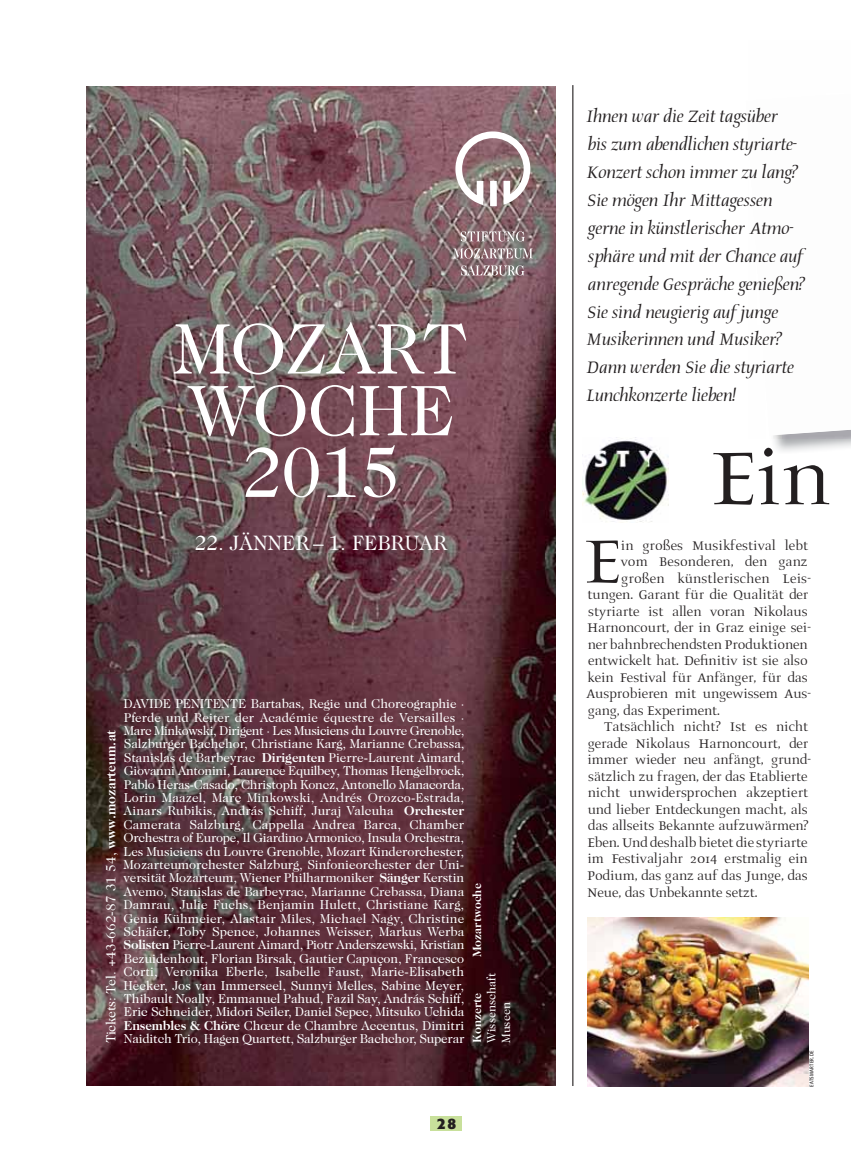
<style>
.page{position:relative;width:851px;height:1149px;background:#fff}
.page>*{position:absolute;margin:0;border:0;box-sizing:border-box;transform-origin:0 0}
.t1{font:94.2px "Styriarte Prospera II";color:#231f20}
.t2{font:76.8px "Styriarte Prospera II";color:#231f20}
.t3{font:72.15px/61.7px "Caslon 224 Std";letter-spacing:-.015em;color:#fff;text-align:center}
.t4{font:italic 21px/27.9px "Styriarte Prospera II";color:#231f20}
.t5{font:21px "Caslon 224 Std";color:#fff}
.t6{font:15.75px "Styriarte Prospera II";color:#231f20}
.t7{font:700 15px "Styriarte Formata";color:#231f20}
.t8{font:13.5px "Caslon 224 Std";color:#fff}
.t9{font:13.05px/13.4px "Caslon 224 Std";letter-spacing:-.015em;color:#fff;text-align:justify}
.t10{font:700 12px "Caslon 224 Std";color:#fff}
.t11{font:12px/14.4px "Caslon 224 Std";color:#fff}
.t12{font:5.25px "Styriarte Formata";letter-spacing:.065em;color:#231f20;scale:.85 1}
.s1{font-weight:700}
</style>
<div class="page">
<div style="left:430px;top:1115px;width:32px;height:15px;background:#c8e09b"></div>
<hr style="left:572px;top:85px;width:1px;height:1000px;background:#231f20">
<img style="left:773px;top:435px;width:77px;height:16px">
<img style="left:748px;top:447px;width:25px;height:7px">
<img style="left:780px;top:430px;width:70px;height:5px">
<img style="left:583px;top:437px;width:85px;height:85px">
<img style="left:587px;top:917px;width:221px;height:168px">
<img style="left:86px;top:87px;width:469px;height:998px">
<svg style="left:455px;top:131px;width:75px;height:75px"></svg>
<svg style="left:453px;top:248px;width:79px;height:10px"></svg>
<svg style="left:460px;top:231px;width:65px;height:10px"></svg>
<svg style="left:461px;top:265px;width:63px;height:10px"></svg>
<h3 class="t3" style="left:174px;top:321px;width:296px">MOZART<br>WOCHE<br>2015</h3>
<h3 class="t5" style="left:195px;top:532px;width:254px">22. JÄNNER – 1. FEBRUAR</h3>
<p class="t9" style="left:123px;top:697px;width:342px">DAVIDE PENITENTE Bartabas, Regie und Choreographie · Pferde und Reiter der Académie équestre de Versailles · Marc Minkowski, Dirigent · Les Musiciens du Louvre Grenoble, Salzburger Bachchor, Christiane Karg, Marianne Crebassa, Stanislas de Barbeyrac <span class="s1">Dirigenten</span> Pierre-Laurent Aimard, Giovanni Antonini, Laurence Equilbey, Thomas Hengelbrock, Pablo Heras-Casado, Christoph Koncz, Antonello Manacorda, Lorin Maazel, Marc Minkowski, Andrés Orozco-Estrada, Ainars Rubikis, András Schiff, Juraj Valcuha <span class="s1">Orchester </span>Camerata Salzburg, Cappella Andrea Barca, Chamber Orchestra of Europe, Il Giardino Armonico, Insula Orchestra, Les Musiciens du Louvre Grenoble, Mozart Kinderorchester, Mozarteumorchester Salzburg, Sinfonieorchester der Uni&shy;versität Mozarteum, Wiener Philharmoniker <span class="s1">Sänger</span> Kerstin Avemo, Stanislas de Barbeyrac, Marianne Crebassa, Diana Damrau, Julie Fuchs, Benjamin Hulett, Christiane Karg, Genia Kühmeier, Alastair Miles, Michael Nagy, Christine Schäfer, Toby Spence, Johannes Weisser, Markus Werba <span class="s1">Solisten</span> Pierre-Laurent Aimard, Piotr Anderszewski, Kristian Bezuidenhout, Florian Birsak, Gautier Capuçon, Francesco Corti, Veronika Eberle, Isabelle Faust, Marie-Elisabeth Hecker, Jos van Immerseel, Sunnyi Melles, Sabine Meyer, Thibault Noally, Emmanuel Pahud, Fazil Say, András Schiff, Eric Schneider, Midori Seiler, Daniel Sepec, Mitsuko Uchida <span class="s1">Ensembles &amp; Chöre</span> Chœur de Chambre Accentus, Dimitri Naiditch Trio, Hagen Quartett, Salzburger Bachchor, Superar</p>
<p class="t8" style="left:104px;top:1042px;width:314px;rotate:-90deg">Tickets: Tel. +43-662-87 31 54, <span class="s1">www.mozarteum.at</span></p>
<p class="t10" style="left:470px;top:956px;width:75px;rotate:-90deg">Mozartwoche</p>
<p class="t11" style="left:484px;top:1042px;width:71px;rotate:-90deg">Wissenschaft<br>Museen</p>
<p class="t10" style="left:470px;top:1042px;width:52px;rotate:-90deg">Konzerte</p>
<p class="t7" style="left:437px;top:1117px;width:20px">28</p>
<p class="t4" style="left:586px;top:104px;width:221px">Ihnen war die Zeit tagsüber<br>bis zum abendlichen styriarte-<br>Konzert schon immer zu lang?<br>Sie mögen Ihr Mittagessen gerne in künstlerischer Atmo&shy;sphäre und mit der Chance auf anregende Gespräche genießen?<br>Sie sind neugierig auf junge<br>Musiker innen und Musiker?<br>Dann werden Sie die styriarte<br>Lunchkonzerte lieben!</p>
<h1 class="t1" style="left:709px;top:435px;width:121px">Ein</h1>
<h2 class="t2" style="left:583px;top:526px;width:39px">E</h2>
<p class="t6" style="left:620px;top:538px;width:189px">in großes Musikfestival lebt</p>
<p class="t6" style="left:620px;top:554px;width:188px">vom Besonderen, den ganz</p>
<p class="t6" style="left:621px;top:571px;width:191px">großen künstlerischen Leis-</p>
<p class="t6" style="left:587px;top:587px;width:222px">tungen. Garant für die Qualität der</p>
<p class="t6" style="left:588px;top:604px;width:221px">styriarte ist allen voran Nikolaus</p>
<p class="t6" style="left:586px;top:620px;width:225px">Harnoncourt, der in Graz einige sei-</p>
<p class="t6" style="left:587px;top:637px;width:221px">ner bahnbrechendsten Produktionen</p>
<p class="t6" style="left:588px;top:653px;width:221px">entwickelt hat. Definitiv ist sie also</p>
<p class="t6" style="left:587px;top:670px;width:221px">kein Festival für Anfänger, für das</p>
<p class="t6" style="left:586px;top:686px;width:226px">Ausprobieren mit ungewissem Aus-</p>
<p class="t6" style="left:587px;top:703px;width:134px">gang, das Experiment.</p>
<p class="t6" style="left:604px;top:719px;width:205px">Tatsächlich nicht? Ist es nicht</p>
<p class="t6" style="left:587px;top:736px;width:222px">gerade Nikolaus Harnoncourt, der</p>
<p class="t6" style="left:587px;top:752px;width:225px">immer wieder neu anfängt, grund-</p>
<p class="t6" style="left:588px;top:769px;width:221px">sätzlich zu fragen, der das Etablierte</p>
<p class="t6" style="left:587px;top:785px;width:222px">nicht unwidersprochen akzeptiert</p>
<p class="t6" style="left:587px;top:802px;width:221px">und lieber Entdeckungen macht, als</p>
<p class="t6" style="left:587px;top:818px;width:222px">das allseits Bekannte aufzuwärmen?</p>
<p class="t6" style="left:587px;top:835px;width:222px">Eben. Und deshalb bietet die styriarte</p>
<p class="t6" style="left:587px;top:851px;width:221px">im Festivaljahr 2014 erstmalig ein</p>
<p class="t6" style="left:586px;top:868px;width:222px">Podium, das ganz auf das Junge, das</p>
<p class="t6" style="left:587px;top:884px;width:171px">Neue, das Unbekannte setzt.</p>
<p class="t12" style="left:809px;top:1086px;width:44px;rotate:-90deg">EATSMARTER.DE</p>
</div>
